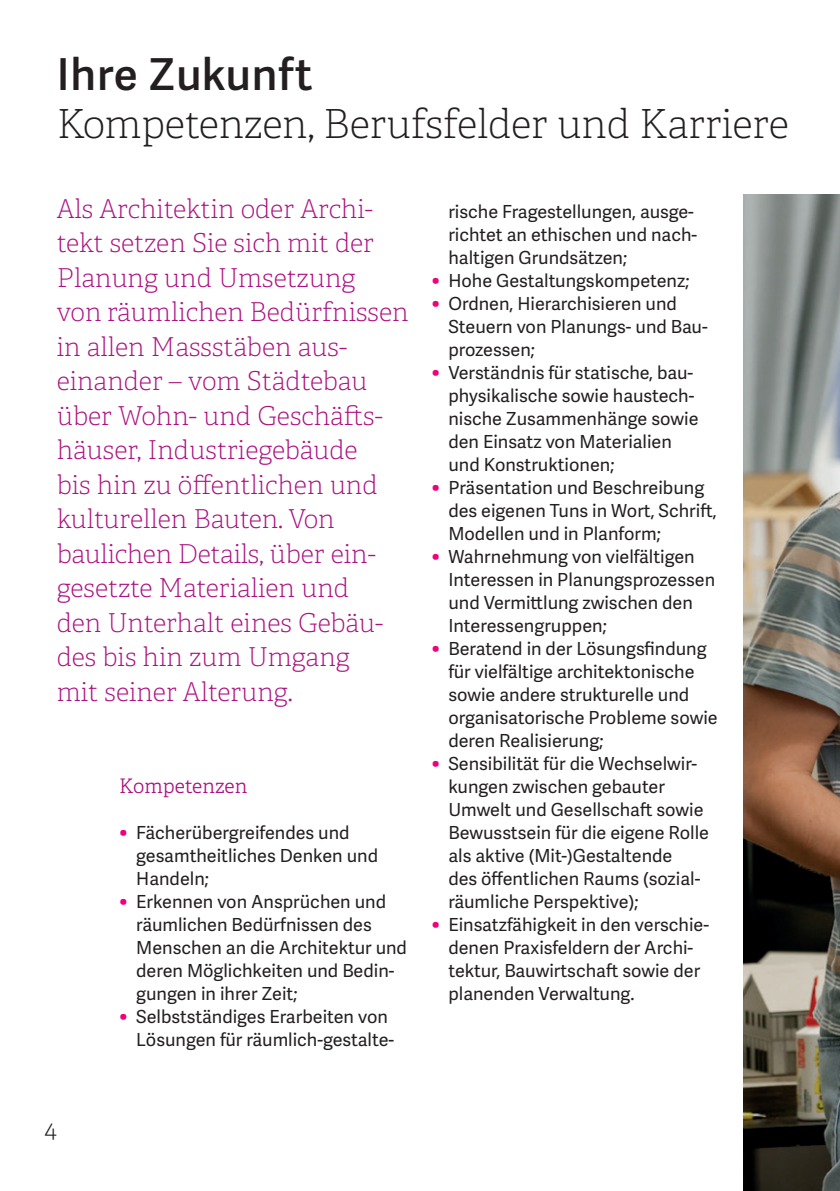
<style>
.page{position:relative;width:840px;height:1191px;background:#fff}
.page>*{position:absolute;margin:0;border:0;box-sizing:border-box;transform-origin:0 0}
.t1{font:600 44px "Adelle Sans";letter-spacing:.02em;color:#231f20}
.t2{font:100 40px "Adelle";letter-spacing:-.005em;color:#231f20}
.t3{font:100 26px/34.6px "Adelle";color:#ac1281}
.t4{font:100 26px "Adelle";color:#231f20}
.t5{font:300 20px "Adelle";color:#ac1281}
.t6{font:18px/23px "Adelle Sans";color:#231f20}
.s1{font-size:22px;color:#ed027c}
</style>
<div class="page">
<img style="left:743px;top:195px;width:96px;height:996px">
<h1 class="t1" style="left:57px;top:49px;width:257px">Ihre Zukunft</h1>
<h2 class="t2" style="left:57px;top:100px;width:733px">Kompetenzen, Berufsfelder und Karriere</h2>
<p class="t3" style="left:57px;top:192px;width:353px">Als Architektin oder Archi&shy;tekt setzen Sie sich mit der<br>Planung und Umsetzung<br>von räumlichen Bedürfnissen in allen Massstäben aus&shy;einander – vom Städtebau über Wohn- und Geschäfts&shy;häuser, Industriegebäude<br>bis hin zu öffentlichen und kulturellen Bauten. Von baulichen Details, über ein&shy;gesetzte Materialien und<br>den Unterhalt eines Gebäu&shy;des bis hin zum Umgang<br>mit seiner Alterung.</p>
<p class="t5" style="left:119px;top:773px;width:130px">Kompetenzen</p>
<p class="t6" style="left:136px;top:821px;width:243px;text-indent:-17px"><span class="s1">•</span> Fächerübergreifendes und gesamtheitliches Denken und<br>Handeln;</p>
<p class="t6" style="left:136px;top:890px;width:272px;text-indent:-17px"><span class="s1">•</span> Erkennen von Ansprüchen und räumlichen Bedürfnissen des<br>Menschen an die Architektur und deren Möglichkeiten und Bedin&shy;gungen in ihrer Zeit;</p>
<p class="t6" style="left:136px;top:1005px;width:258px;text-indent:-17px"><span class="s1">•</span> Selbstständiges Erarbeiten von<br>Lösungen für räumlich-gestalte-</p>
<p class="t6" style="left:448px;top:200px;width:250px">rische Fragestellungen, ausge&shy;richtet an ethischen und nach&shy;haltigen Grundsätzen;</p>
<p class="t6" style="left:431px;top:269px;width:259px"><span class="s1">•</span> Hohe Gestaltungskompetenz;</p>
<p class="t6" style="left:448px;top:292px;width:261px;text-indent:-17px"><span class="s1">•</span> Ordnen, Hierarchisieren und<br>Steuern von Planungs- und Bau&shy;prozessen;</p>
<p class="t6" style="left:448px;top:361px;width:251px;text-indent:-17px"><span class="s1">•</span> Verständnis für statische, bau&shy;physikalische sowie haustech&shy;nische Zusammenhänge sowie den Einsatz von Materialien und Konstruktionen;</p>
<p class="t6" style="left:448px;top:476px;width:269px;text-indent:-17px"><span class="s1">•</span> Präsentation und Beschreibung des eigenen Tuns in Wort, Schrift,<br>Modellen und in Planform;</p>
<p class="t6" style="left:448px;top:545px;width:268px;text-indent:-17px"><span class="s1">•</span> Wahrnehmung von vielfältigen<br>Interessen in Planungsprozessen und Vermittlung zwischen den<br>Interessengruppen;</p>
<p class="t6" style="left:448px;top:637px;width:271px;text-indent:-17px"><span class="s1">•</span> Beratend in der Lösungsfindung für vielfältige architektonische sowie andere strukturelle und organisatorische Probleme sowie deren Realisierung;</p>
<p class="t6" style="left:448px;top:752px;width:262px;text-indent:-17px"><span class="s1">•</span> Sensibilität für die Wechselwir&shy;kungen zwischen gebauter<br>Umwelt und Gesellschaft sowie<br>Bewusstsein für die eigene Rolle als aktive (Mit-)Gestaltende<br>des öffentlichen Raums (sozial&shy;räumliche Perspektive);</p>
<p class="t6" style="left:448px;top:913px;width:262px;text-indent:-17px"><span class="s1">•</span> Einsatzfähigkeit in den verschie&shy;denen Praxisfeldern der Archi&shy;tektur, Bauwirtschaft sowie der planenden Verwaltung.</p>
<h3 class="t4" style="left:44px;top:1113px;width:14px">4</h3>
</div>
